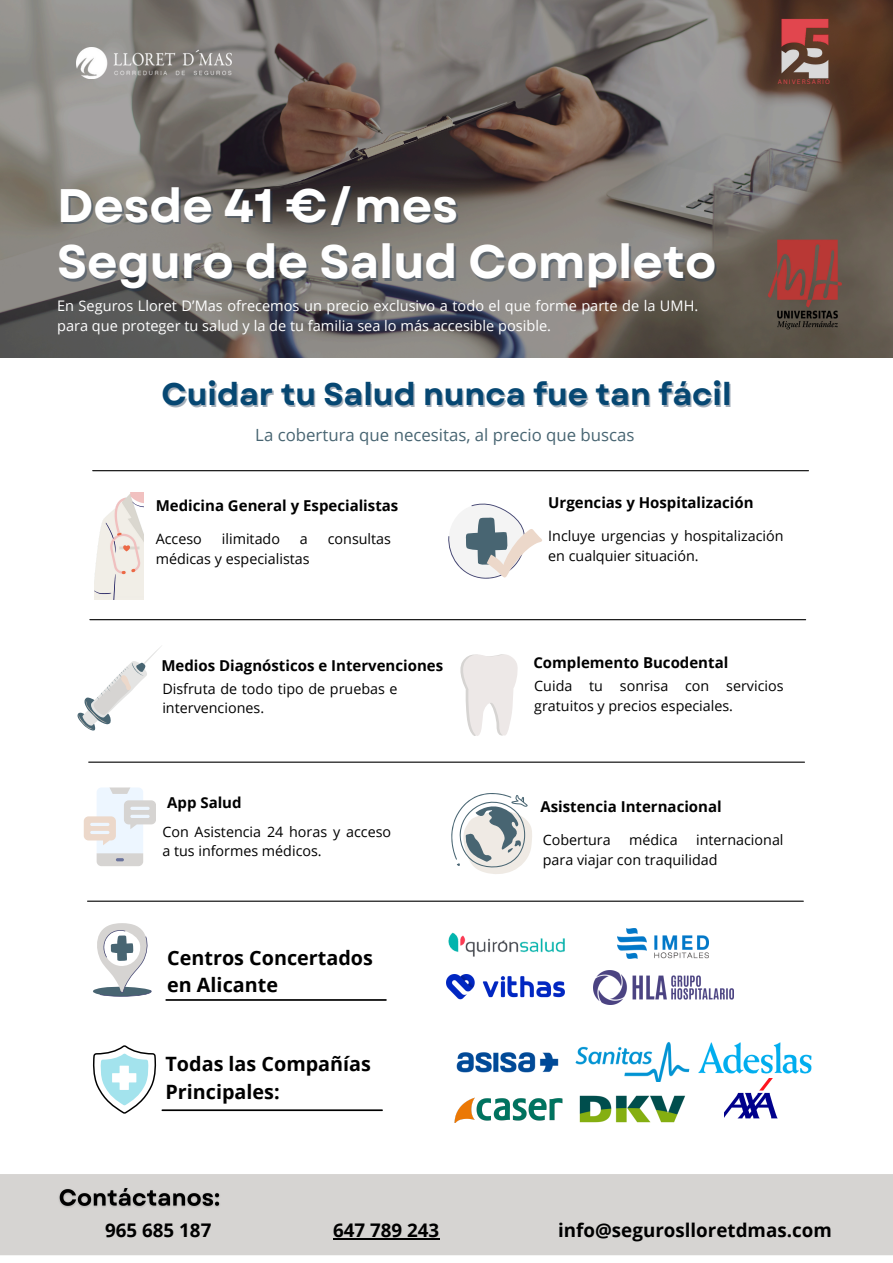
<style>
.page{position:relative;width:893px;height:1263px;background:#fff}
.page>*{position:absolute;margin:0;border:0;box-sizing:border-box;transform-origin:0 0}
.t1{font:700 46.95px "Garet";color:#fff}
.t2{font:700 31.28px "Garet";color:#064772}
.t3{font:700 19.73px/27.6px "Open Sans";color:#000}
.t4{font:700 18.75px "Open Sans";color:#000}
.t5{font:16.8px "Open Sans";color:#486572}
.t6{font:700 15px "Open Sans";color:#000}
.t7{font:14.55px/20px "Open Sans";color:#fff}
.t8{font:14.33px/19.6px "Open Sans";color:#000}
.t9{font:6.23px "Canva Sans";letter-spacing:.165em;color:#e1464e}
</style>
<div class="page">
<svg style="left:0;top:0;width:893px;height:357px;background:#746d69"></svg>
<img style="left:76px;top:48px;width:156px;height:30px">
<hr style="left:93px;top:470px;width:715px;height:1px;background:#000">
<hr style="left:166px;top:999px;width:220px;height:2px;background:#000">
<img style="left:448px;top:932px;width:117px;height:25px">
<img style="left:446px;top:975px;width:119px;height:25px">
<img style="left:617px;top:928px;width:92px;height:30px">
<img style="left:593px;top:970px;width:140px;height:34px">
<img style="left:456px;top:1052px;width:103px;height:21px">
<img style="left:724px;top:1079px;width:54px;height:40px">
<img style="left:575px;top:1042px;width:115px;height:40px">
<img style="left:454px;top:1098px;width:108px;height:24px">
<img style="left:580px;top:1096px;width:105px;height:26px">
<img style="left:698px;top:1043px;width:114px;height:30px">
<img style="left:766px;top:17px;width:75px;height:61px">
<svg style="left:77px;top:647px;width:83px;height:84px"></svg>
<img style="left:94px;top:493px;width:49px;height:106px">
<svg style="left:451px;top:793px;width:81px;height:81px"></svg>
<svg style="left:84px;top:787px;width:72px;height:79px"></svg>
<svg style="left:448px;top:503px;width:94px;height:76px"></svg>
<svg style="left:460px;top:654px;width:58px;height:82px"></svg>
<hr style="left:90px;top:619px;width:715px;height:1px;background:#000">
<hr style="left:89px;top:761px;width:715px;height:2px;background:#000">
<svg style="left:93px;top:923px;width:59px;height:74px"></svg>
<hr style="left:88px;top:901px;width:715px;height:1px;background:#000">
<img style="left:762px;top:234px;width:85px;height:100px">
<div style="left:0;top:1174px;width:893px;height:81px;background:#d6d4d2"></div>
<hr style="left:162px;top:1109px;width:220px;height:2px;background:#000">
<svg style="left:93px;top:1045px;width:64px;height:69px"></svg>
<img style="left:55px;top:1182px;width:169px;height:33px">
<hr style="left:333px;top:1238px;width:106px;height:1px;background:#000">
<p class="t1" style="left:57px;top:172px;width:402px">Desde 41 €/mes</p>
<h2 class="t1" style="left:57px;top:228px;width:660px">Seguro de Salud Completo</h2>
<p class="t7" style="left:57px;top:296px;width:642px">En Seguros Lloret D’Mas ofrecemos un precio exclusivo a todo el que forme parte de la UMH. para que proteger tu salud y la de tu familia sea lo más accesible posible.</p>
<p class="t2" style="left:162px;top:372px;width:571px">Cuidar tu Salud nunca fue tan fácil</p>
<h6 class="t5" style="left:255px;top:423px;width:381px">La cobertura que necesitas, al precio que buscas</h6>
<p class="t9" style="left:778px;top:77px;width:54px">ANIVERSARIO</p>
<p class="t6" style="left:156px;top:495px;width:244px">Medicina General y Especialistas</p>
<h6 class="t8" style="left:156px;top:529px;width:48px">Acceso</h6>
<h6 class="t8" style="left:222px;top:529px;width:60px">ilimitado</h6>
<h6 class="t8" style="left:300px;top:529px;width:9px">a</h6>
<h6 class="t8" style="left:328px;top:529px;width:65px">consultas</h6>
<h6 class="t8" style="left:156px;top:548px;width:155px">médicas y especialistas</h6>
<p class="t6" style="left:161px;top:654px;width:283px">Medios Diagnósticos e Intervenciones</p>
<p class="t8" style="left:162px;top:678px;width:237px">Disfruta de todo tipo de pruebas e intervenciones.</p>
<p class="t6" style="left:167px;top:792px;width:76px">App Salud</p>
<h6 class="t8" style="left:162px;top:821px;width:230px">Con Asistencia 24 horas y acceso a tus informes médicos.</h6>
<p class="t3" style="left:167px;top:943px;width:207px;line-height:27px">Centros Concertados en Alicante</p>
<p class="t3" style="left:165px;top:1050px;width:207px">Todas las Compañías<br>Principales:</p>
<p class="t6" style="left:548px;top:492px;width:207px">Urgencias y Hospitalización</p>
<p class="t8" style="left:548px;top:526px;width:237px">Incluye urgencias y hospitalización en cualquier situación.</p>
<p class="t6" style="left:533px;top:652px;width:196px">Complemento Bucodental</p>
<h1 class="t8" style="left:534px;top:676px;width:251px">Cuida tu sonrisa con servicios gratuitos y precios especiales.</h1>
<p class="t6" style="left:540px;top:796px;width:183px">Asistencia Internacional</p>
<h6 class="t8" style="left:543px;top:830px;width:69px">Cobertura</h6>
<h6 class="t8" style="left:629px;top:830px;width:50px">médica</h6>
<h6 class="t8" style="left:543px;top:830px;width:242px;text-indent:153px">internacional para viajar con traquilidad</h6>
<p class="t4" style="left:105px;top:1217px;width:108px">965 685 187</p>
<p class="t4" style="left:333px;top:1217px;width:108px">647 789 243</p>
<p class="t4" style="left:558px;top:1217px;width:275px">info@seguroslloretdmas.com</p>
</div>
